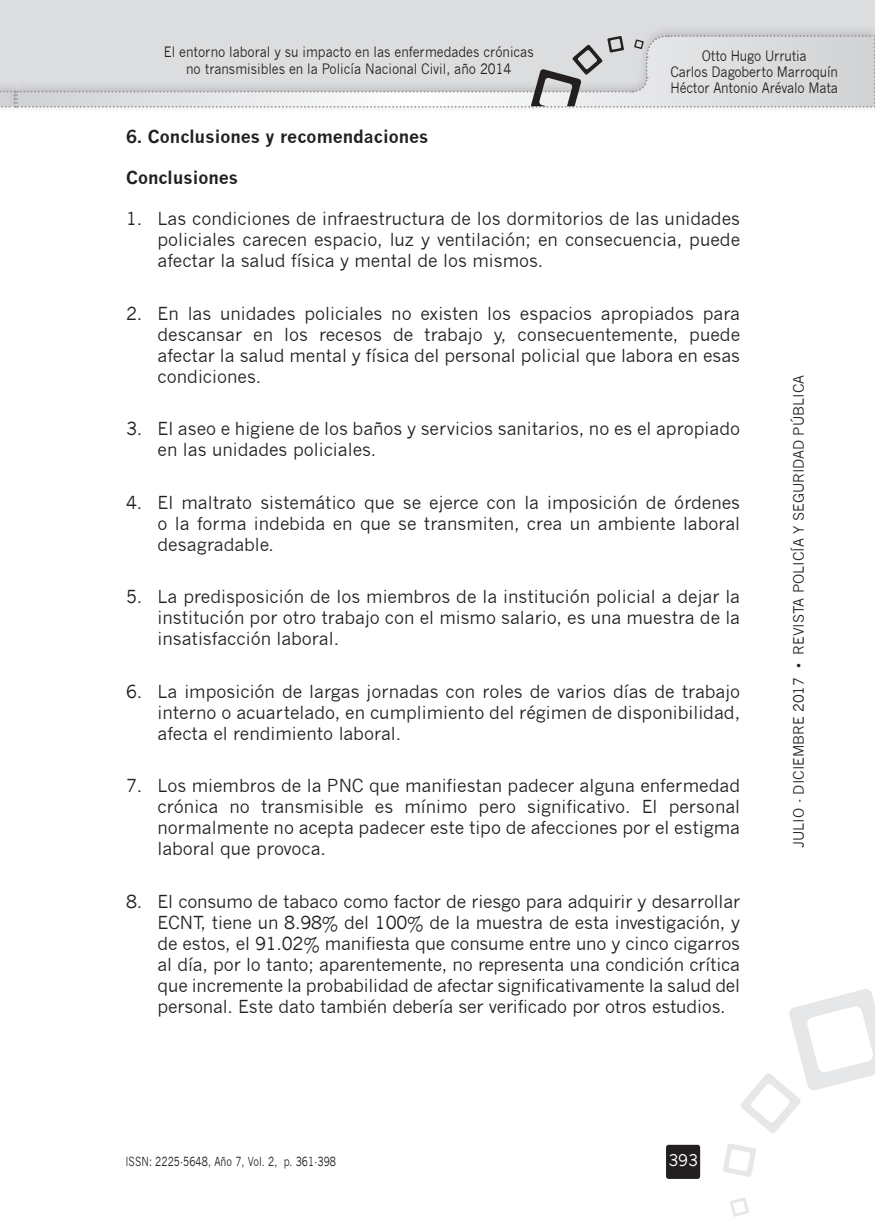
<style>
.page{position:relative;width:875px;height:1223px;background:#fff}
.page>*{position:absolute;margin:0;border:0;box-sizing:border-box;transform-origin:0 0}
.t1{font:17.5px/21px "News Gothic";color:#231f20;text-align:justify}
.t2{font:700 17.5px "News Gothic";color:#231f20}
.t3{font:15.75px "News Gothic";color:#fff}
.t4{font:14px/15.8px "News Gothic";color:#231f20;text-align:center;scale:.9 1}
.t5{font:14px "News Gothic";color:#231f20}
.t6{font:12.25px "News Gothic";letter-spacing:.01em;color:#231f20;scale:.8 1}
</style>
<div class="page">
<div style="left:0;top:0;width:16px;height:106px;background:#dcdddf"></div>
<div style="left:0;top:24px;width:25px;height:90px;background:#231f20;opacity:.2"></div>
<div style="left:16px;top:0;width:859px;height:106px;background:#dcdddf"></div>
<div style="left:7px;top:24px;width:868px;height:90px;background:#231f20;opacity:.2"></div>
<svg style="left:0;top:34px;width:875px;height:74px"></svg>
<svg style="left:723px;top:1143px;width:33px;height:33px"></svg>
<svg style="left:730px;top:1197px;width:19px;height:19px"></svg>
<svg style="left:741px;top:989px;width:134px;height:144px"></svg>
<div style="left:666px;top:1144px;width:34px;height:34px;background:#231f20;border-radius:3px"></div>
<p class="t4" style="left:164px;top:44px;width:413px;line-height:16.8px">El entorno laboral y su impacto en las enfermedades crónicas no transmisibles en la Policía Nacional Civil, año 2014</p>
<p class="t4" style="left:670px;top:49px;width:188px">Otto Hugo Urrutia<br>Carlos Dagoberto Marroquín<br>Héctor Antonio Arévalo Mata</p>
<p class="t2" style="left:126px;top:126px;width:304px">6. Conclusiones y recomendaciones</p>
<p class="t2" style="left:126px;top:167px;width:114px">Conclusiones</p>
<p class="t1" style="left:158px;top:208px;width:584px;text-indent:-32px">1. Las condiciones de infraestructura de los dormitorios de las unidades policiales carecen espacio, luz y ventilación; en consecuencia, puede afectar la salud física y mental de los mismos.</p>
<p class="t1" style="left:158px;top:303px;width:584px;text-indent:-32px">2. En las unidades policiales no existen los espacios apropiados para descansar en los recesos de trabajo y, consecuentemente, puede afectar la salud mental y física del personal policial que labora en esas condiciones.</p>
<p class="t1" style="left:158px;top:418px;width:584px;text-indent:-32px">3. El aseo e higiene de los baños y servicios sanitarios, no es el apropiado en las unidades policiales.</p>
<p class="t1" style="left:158px;top:492px;width:584px;text-indent:-32px">4. El maltrato sistemático que se ejerce con la imposición de órdenes o la forma indebida en que se transmiten, crea un ambiente laboral desagradable.</p>
<p class="t1" style="left:158px;top:586px;width:584px;text-indent:-32px">5. La predisposición de los miembros de la institución policial a dejar la institución por otro trabajo con el mismo salario, es una muestra de la insatisfacción laboral.</p>
<p class="t1" style="left:158px;top:681px;width:584px;text-indent:-32px">6. La imposición de largas jornadas con roles de varios días de trabajo interno o acuartelado, en cumplimiento del régimen de disponibilidad, afecta el rendimiento laboral.</p>
<p class="t1" style="left:158px;top:775px;width:584px;text-indent:-32px">7. Los miembros de la PNC que manifiestan padecer alguna enfermedad crónica no transmisible es mínimo pero significativo. El personal normalmente no acepta padecer este tipo de afecciones por el estigma laboral que provoca.</p>
<p class="t1" style="left:158px;top:891px;width:584px;text-indent:-32px">8. El consumo de tabaco como factor de riesgo para adquirir y desarrollar ECNT, tiene un 8.98% del 100% de la muestra de esta investigación, y de estos, el 91.02% manifiesta que consume entre uno y cinco cigarros al día, por lo tanto; aparentemente, no representa una condición crítica que incremente la probabilidad de afectar significativamente la salud del personal. Este dato también debería ser verificado por otros estudios.</p>
<p class="t5" style="left:790px;top:847px;width:474px;rotate:-90deg">JULIO - DICIEMBRE 2017 • REVISTA POLICÍA Y SEGURIDAD PÚBLICA</p>
<p class="t6" style="left:125px;top:1154px;width:265px">ISSN: 2225-5648, Año 7, Vol. 2, p. 361-398</p>
<p class="t3" style="left:668px;top:1150px;width:31px">393</p>
</div>
